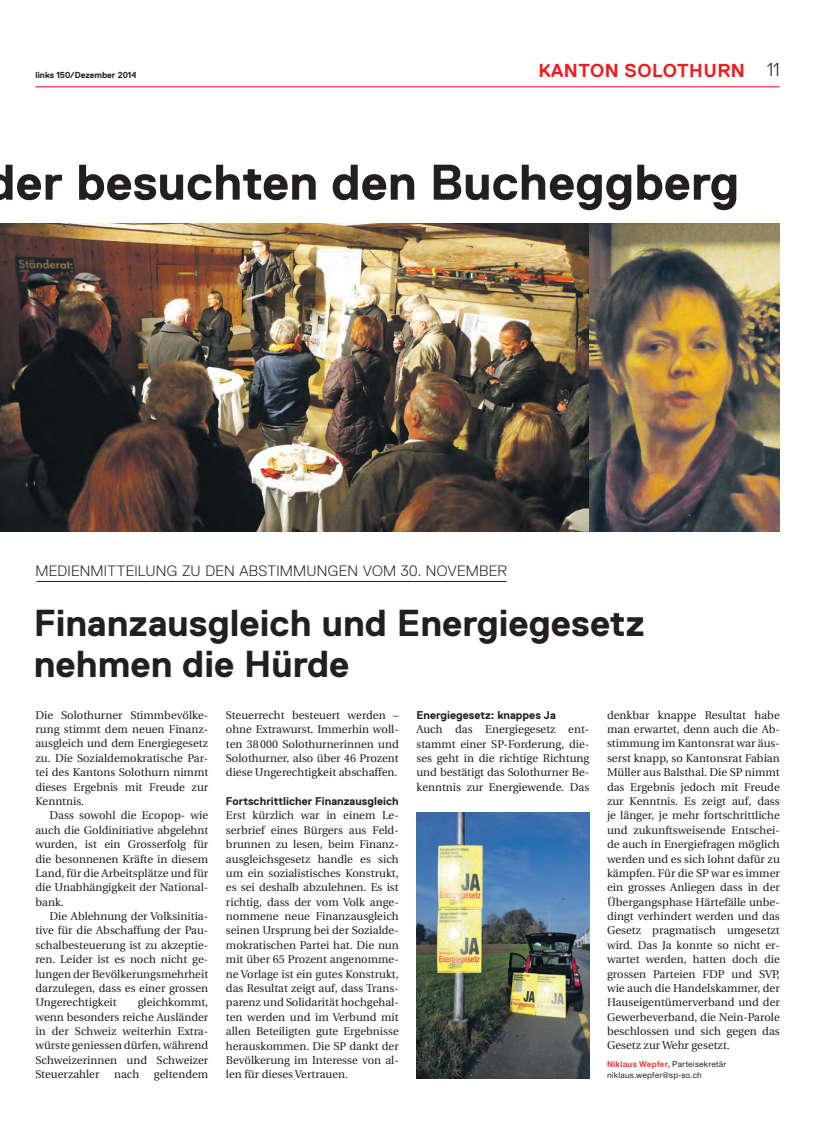
<style>
.page{position:relative;width:833px;height:1134px;background:#fff}
.page>*{position:absolute;margin:0;border:0;box-sizing:border-box;transform-origin:0 0}
.t1{font:700 50px "Replica";color:#231f20}
.t2{font:700 37.5px/41.2px "Replica";color:#231f20}
.t3{font:700 18.75px "Replica";letter-spacing:.025em;color:#ee1d23}
.t4{font:300 15px "Replica";letter-spacing:.015em;color:#231f20}
.t5{font:11.25px/14.4px "Utopia";color:#231f20;text-align:justify}
.t6{font:700 11.25px "Replica";color:#231f20}
.t7{font:500 8.75px/11.9px "Nimbus San Nov";letter-spacing:.02em;color:#231f20}
.t8{font:700 8.75px "Replica";color:#231f20}
.s1{font-weight:300;color:#231f20}
.s2{font-weight:700;color:#ee3a3e}
</style>
<div class="page">
<hr style="left:35px;top:86px;width:745px;height:1px;background:#ee3a3e">
<hr style="left:36px;top:581px;width:471px;height:1px;background:#231f20">
<img style="left:417px;top:812px;width:172px;height:266px">
<img style="left:0;top:223px;width:780px;height:309px">
<p class="t8" style="left:35px;top:70px;width:103px">links 150/Dezember 2014</p>
<h3 class="t3" style="left:538px;top:60px;width:243px">KANTON SOLOTHURN <span class="s1">11</span></h3>
<h1 class="t1" style="left:-14px;top:155px;width:754px">der besuchten den Bucheggberg</h1>
<h3 class="t4" style="left:35px;top:562px;width:473px">MEDIENMITTEILUNG ZU DEN ABSTIMMUNGEN VOM 30. NOVEMBER</h3>
<h2 class="t2" style="left:34px;top:602px;width:613px">Finanzausgleich und Energiegesetz nehmen die Hürde</h2>
<p class="t5" style="left:35px;top:708px;width:174px">Die Solothurner Stimmbevölke&shy;rung stimmt dem neuen Finanz&shy;ausgleich und dem Energiegesetz zu. Die Sozialdemokratische Par&shy;tei des Kantons Solothurn nimmt dieses Ergebnis mit Freude zur Kenntnis.</p>
<p class="t5" style="left:35px;top:808px;width:174px;text-indent:14px">Dass sowohl die Ecopop- wie auch die Goldinitiative abgelehnt wurden, ist ein Grosserfolg für die besonnenen Kräfte in diesem Land, für die Arbeitsplätze und für die Unabhängigkeit der National&shy;bank.</p>
<p class="t5" style="left:35px;top:909px;width:174px;text-indent:14px">Die Ablehnung der Volksinitia&shy;tive für die Abschaffung der Pau&shy;schalbesteuerung ist zu akzeptie&shy;ren. Leider ist es noch nicht ge&shy;lungen der Bevölkerungsmehrheit darzulegen, dass es einer grossen Ungerechtigkeit</p>
<p class="t5" style="left:35px;top:995px;width:174px;text-indent:102px">gleichkommt, wenn besonders reiche Ausländer in der Schweiz weiterhin Extra&shy;würste geniessen dürfen, während Schweizerinnen und Schweizer Steuerzahler</p>
<p class="t5" style="left:114px;top:1067px;width:27px">nach</p>
<p class="t5" style="left:154px;top:1067px;width:56px">geltendem</p>
<p class="t5" style="left:226px;top:708px;width:174px">Steuerrecht besteuert werden – ohne Extrawurst. Immerhin woll&shy;ten 38000 Solothurnerinnen und Solothurner, also über 46 Prozent diese Ungerechtigkeit abschaffen.</p>
<p class="t6" style="left:226px;top:795px;width:174px">Fortschrittlicher Finanzausgleich</p>
<p class="t5" style="left:226px;top:809px;width:174px">Erst kürzlich war in einem Le&shy;serbrief eines Bürgers aus Feld&shy;brunnen zu lesen, beim Finanz&shy;ausgleichsgesetz handle es sich um ein sozialistisches Konstrukt, es sei deshalb abzulehnen. Es ist richtig, dass der vom Volk ange&shy;nommene neue Finanzausgleich seinen Ursprung bei der Sozialde&shy;mokratischen Partei hat. Die nun mit über 65 Prozent angenomme&shy;ne Vorlage ist ein gutes Konstrukt, das Resultat zeigt auf, dass Trans&shy;parenz und Solidarität hochgehal&shy;ten werden und im Verbund mit allen Beteiligten gute Ergebnisse herauskommen. Die SP dankt der Bevölkerung im Interesse von al&shy;len für dieses Vertrauen.</p>
<p class="t6" style="left:416px;top:709px;width:141px">Energiegesetz: knappes Ja</p>
<p class="t5" style="left:416px;top:722px;width:174px">Auch das Energiegesetz ent&shy;stammt einer SP-Forderung, die&shy;ses geht in die richtige Richtung und bestätigt das Solothurner Be&shy;kenntnis zur Energiewende. Das</p>
<p class="t5" style="left:607px;top:708px;width:174px;text-align:left">denkbar knappe Resultat habe man erwartet, denn auch die Ab&shy;stimmung im Kantonsrat war äus&shy;serst knapp, so Kantonsrat Fabian<br>Müller aus Balsthal. Die SP nimmt das Ergebnis jedoch mit Freude zur Kenntnis. Es zeigt auf, dass je länger, je mehr fortschrittliche und zukunftsweisende Entschei&shy;de auch in Energiefragen möglich werden und es sich lohnt dafür zu kämpfen. Für die SP war es immer ein grosses Anliegen dass in der<br>Übergangsphase Härtefälle unbe&shy;dingt verhindert werden und das<br>Gesetz pragmatisch umgesetzt wird. Das Ja konnte so nicht er&shy;wartet werden, hatten doch die grossen Parteien FDP und SVP, wie auch die Handelskammer, der<br>Hauseigentümerverband und der<br>Gewerbeverband, die Nein-Parole beschlossen und sich gegen das<br>Gesetz zur Wehr gesetzt.</p>
<p class="t7" style="left:607px;top:1058px;width:121px"><span class="s2">Niklaus Wepfer,</span> Parteisekretär niklaus.wepfer@sp-so.ch</p>
</div>
